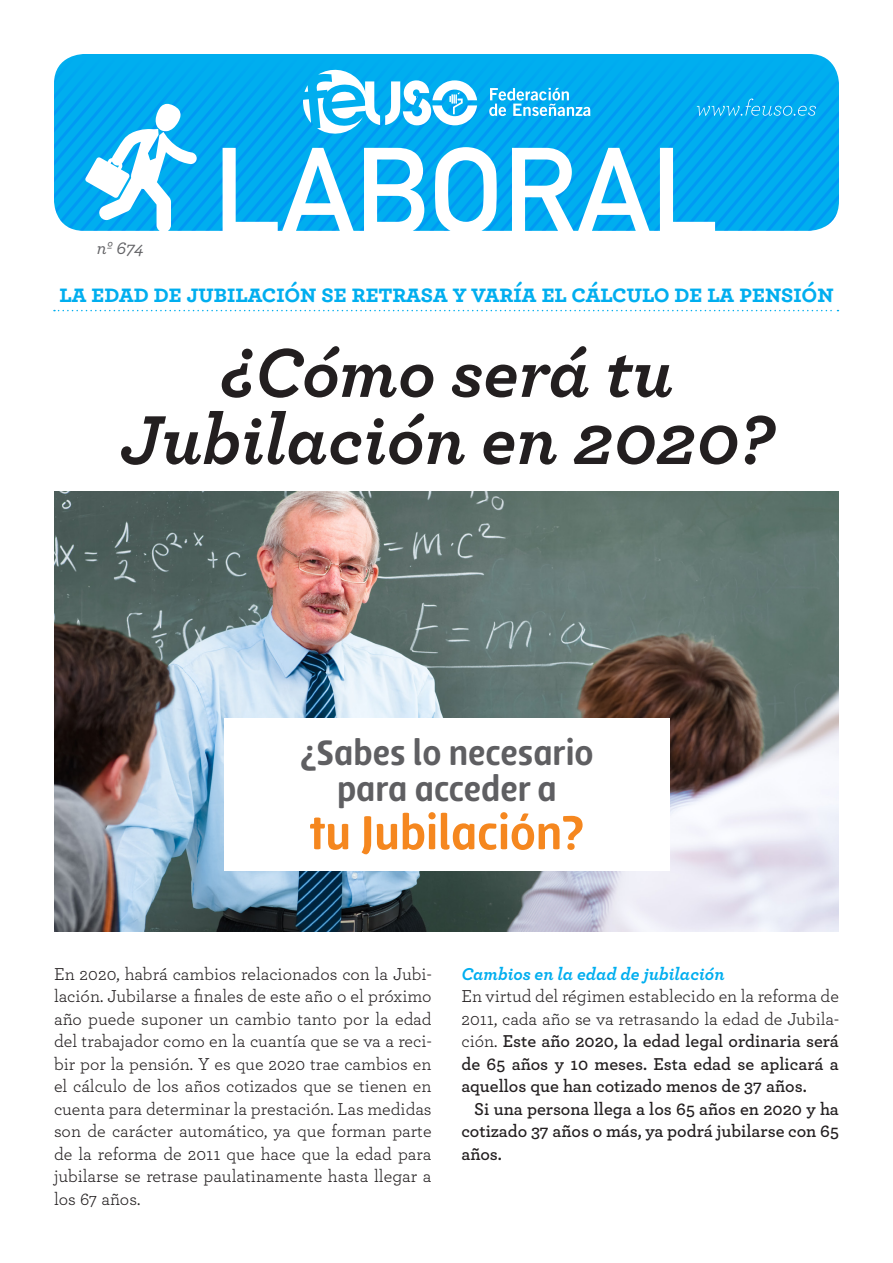
<style>
.page{position:relative;width:893px;height:1263px;background:#fff}
.page>*{position:absolute;margin:0;border:0;box-sizing:border-box;transform-origin:0 0}
.t1{font:700 121.2px "DIN Alternate";color:#fff}
.t2{font:italic 700 72.45px/67.1px "Archer Pro";color:#231f20;text-align:center}
.t3{font:800 51px "Lolita";color:#f5871f}
.t4{font:800 37.5px "Lolita";color:#5f5f62}
.t5{font:700 25.5px "Archer Pro";letter-spacing:-.02em;color:#00aeef}
.t6{font:italic 500 18.15px "Archer Pro";color:#636366}
.t7{font:18px/22.5px "Archer Pro";color:#231f20;text-align:justify}
.t8{font:600 18px/22.5px "Archer Pro";color:#231f20;text-align:justify}
.t9{font:italic 700 18px "Archer Pro";color:#00aeef}
.s1{font-weight:400}
</style>
<div class="page">
<svg style="left:54px;top:310px;width:784px;height:1px"></svg>
<svg style="left:54px;top:54px;width:785px;height:177px;background:#15b0f1"></svg>
<img style="left:55px;top:492px;width:783px;height:439px">
<div style="left:224px;top:719px;width:445px;height:152px;background:#fff"></div>
<p class="t6" style="left:97px;top:235px;width:49px">nº 674</p>
<p class="t1" style="left:213px;top:99px;width:506px">LABORAL</p>
<p class="t5" style="left:59px;top:273px;width:776px">la edad de jubilación se retrasa y varía el cálculo de la pensión</p>
<p class="t2" style="left:120px;top:334px;width:655px">¿Cómo será tu<br>Jubilación en 2020?</p>
<p class="t4" style="left:300px;top:732px;width:295px">¿Sabes lo necesario</p>
<p class="t4" style="left:337px;top:768px;width:221px">para acceder a</p>
<p class="t3" style="left:309px;top:804px;width:276px">tu Jubilación?</p>
<p class="t7" style="left:54px;top:962px;width:379px">En 2020, habrá cambios relacionados con la Jubi&shy;lación. Jubilarse a finales de este año o el próximo año puede suponer un cambio tanto por la edad del trabajador como en la cuantía que se va a reci&shy;bir por la pensión. Y es que 2020 trae cambios en el cálculo de los años cotizados que se tienen en cuenta para determinar la prestación. Las medidas son de carácter automático, ya que forman parte de la reforma de 2011 que hace que la edad para jubilarse se retrase paulatinamente hasta llegar a los 67 años.</p>
<p class="t9" style="left:461px;top:959px;width:265px">Cambios en la edad de jubilación</p>
<p class="t8" style="left:461px;top:984px;width:379px"><span class="s1">En virtud del régimen establecido en la reforma de 2011, cada año se va retrasando la edad de Jubila&shy;ción.</span> Este año 2020, la edad legal ordinaria será de 65 años y 10 meses. Esta edad se aplicará a aquellos que han cotizado menos de 37 años.</p>
<p class="t8" style="left:461px;top:1096px;width:379px;text-indent:13px">Si una persona llega a los 65 años en 2020 y ha cotizado 37 años o más, ya podrá jubilarse con 65 años.</p>
</div>
